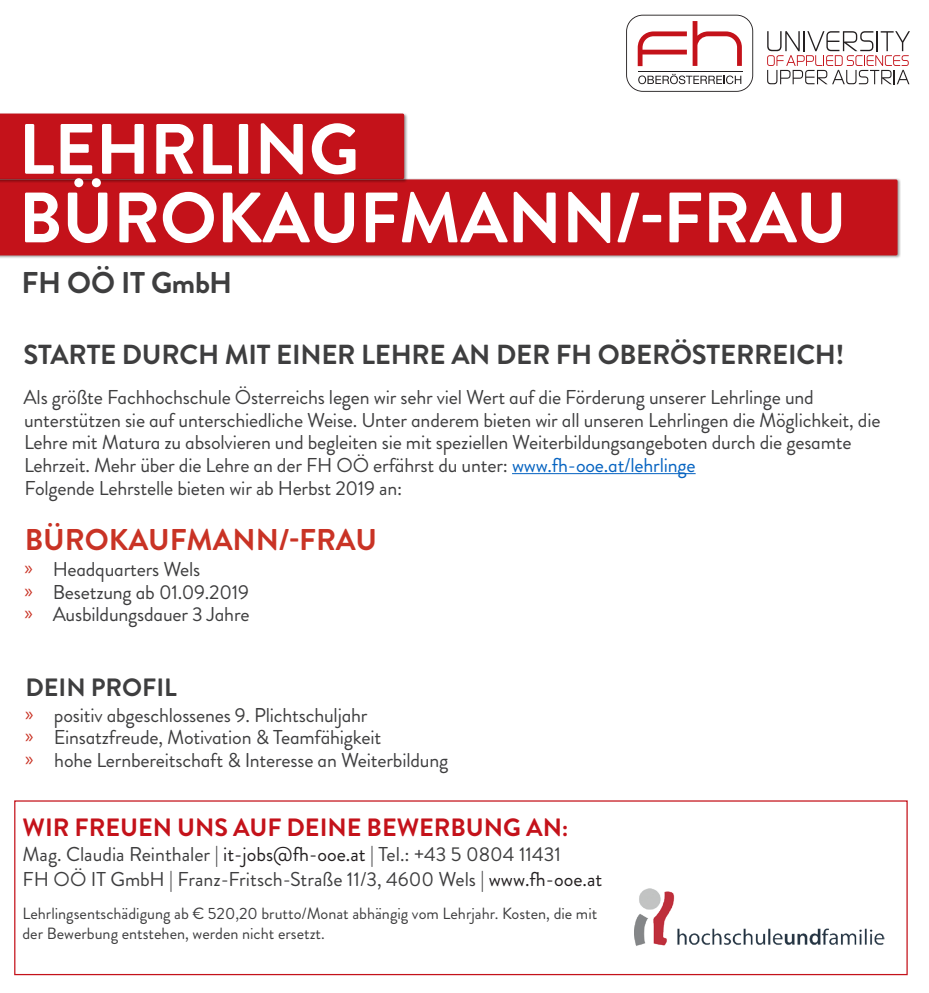
<style>
.page{position:relative;width:929px;height:993px;background:#fff}
.page>*{position:absolute;margin:0;border:0;box-sizing:border-box;transform-origin:0 0}
.FHO_Headline_Balken{font:700 71px "Brandon Grotesque";letter-spacing:-.005em;color:#fff}
.FHO_Zwischenheadline{font:700 30px "Brandon Grotesque";color:#c93325}
.FHO_Subheadline{font:700 30px "Brandon Grotesque";letter-spacing:-.01em;color:#3e3e3f}
.FHO_Subheadline-2{font:700 27.5px "Brandon Grotesque";letter-spacing:-.01em;color:#3e3e3f}
.FHO_Zwischenheadline-2{font:700 25px "Brandon Grotesque";color:#c4121a}
.FHO_Zwischenheadline-3{font:700 25px "Brandon Grotesque";color:#3e3e3f}
.FHO_Subheadline-3{font:20px/22.5px "Brandon Grotesque";letter-spacing:-.01em;color:#3e3e3f}
.FHO_Kontakt{font:20px "Brandon Grotesque";color:#3e3e3f}
.FHO_Zwischenheadline-4{font:20px "Brandon Grotesque";letter-spacing:-.01em;color:#3e3e3f}
.FHO_Zusatztext{font:16.25px/20px "Brandon Grotesque";color:#3e3e3f}
.s1{color:#0563c1}
.s2{font-family:"Myriad Pro";color:#c93325}
.s3{color:#231f20}
</style>
<div class="page">
<img style="left:634px;top:888px;width:249px;height:58px">
<svg style="left:626px;top:15px;width:127px;height:77px"></svg>
<hr style="left:638px;top:72px;width:104px;height:1px;background:#231f20">
<svg style="left:767px;top:31px;width:142px;height:53px"></svg>
<div style="left:0;top:112px;width:408px;height:71px;background:#231f20;opacity:.45"></div>
<div style="left:0;top:113px;width:404px;height:65px;background:#c4121a"></div>
<hr style="left:512px;top:473px;width:183px;height:1px;background:#0563c1">
<div style="left:0;top:178px;width:901px;height:80px;background:#231f20;opacity:.45"></div>
<div style="left:0;top:179px;width:897px;height:76px;background:#c4121a"></div>
<p class="FHO_Headline_Balken" style="left:19px;top:100px;width:342px">LEHRLING</p>
<p class="FHO_Headline_Balken" style="left:19px;top:168px;width:829px">BÜROKAUFMANN/-FRAU</p>
<p class="FHO_Subheadline" style="left:22px;top:261px;width:212px">FH OÖ IT GmbH</p>
<p class="FHO_Subheadline-2" style="left:24px;top:335px;width:822px">STARTE DURCH MIT EINER LEHRE AN DER FH OBERÖSTERREICH!</p>
<p class="FHO_Subheadline-3" style="left:24px;top:386px;width:858px">Als größte Fachhochschule Österreichs legen wir sehr viel Wert auf die Förderung unserer Lehrlinge und unterstützen sie auf unterschiedliche Weise. Unter anderem bieten wir all unseren Lehrlingen die Möglichkeit, die Lehre mit Matura zu absolvieren und begleiten sie mit speziellen Weiterbildungsangeboten durch die gesamte Lehrzeit. Mehr über die Lehre an der FH OÖ erfährst du unter: <span class="s1">www.fh-ooe.at/lehrlinge</span></p>
<p class="FHO_Zwischenheadline-4" style="left:25px;top:474px;width:379px">Folgende Lehrstelle bieten wir ab Herbst 2019 an:</p>
<p class="FHO_Zwischenheadline" style="left:25px;top:518px;width:354px">BÜROKAUFMANN/-FRAU</p>
<p class="FHO_Subheadline-3" style="left:25px;top:558px;width:177px"><span class="s2">»</span> Headquarters Wels</p>
<p class="FHO_Subheadline-3" style="left:25px;top:580px;width:226px"><span class="s2">»</span> Besetzung ab 01.09.2019</p>
<p class="FHO_Subheadline-3" style="left:25px;top:603px;width:226px"><span class="s2">»</span> Ausbildungsdauer 3 Jahre</p>
<p class="FHO_Zwischenheadline-3" style="left:25px;top:669px;width:153px">DEIN PROFIL</p>
<p class="FHO_Subheadline-3" style="left:25px;top:703px;width:344px"><span class="s2">»</span> positiv abgeschlossenes 9. Plichtschuljahr</p>
<p class="FHO_Subheadline-3" style="left:25px;top:726px;width:358px"><span class="s2">»</span> Einsatzfreude, Motivation &amp; Teamfähigkeit</p>
<p class="FHO_Subheadline-3" style="left:25px;top:748px;width:424px"><span class="s2">»</span> hohe Lernbereitschaft &amp; Interesse an Weiterbildung</p>
<p class="FHO_Zwischenheadline-2" style="left:23px;top:809px;width:547px">WIR FREUEN UNS AUF DEINE BEWERBUNG AN:</p>
<p class="FHO_Kontakt" style="left:22px;top:840px;width:540px">Mag. Claudia Reinthaler | <span class="s3">it-jobs@fh-ooe.at</span> | Tel.: +43 5 0804 11431</p>
<p class="FHO_Kontakt" style="left:22px;top:865px;width:581px">FH OÖ IT GmbH | Franz-Fritsch-Straße 11/3, 4600 Wels | <span class="s3">www.fh-ooe.at</span></p>
<p class="FHO_Zusatztext" style="left:22px;top:903px;width:576px">Lehrlingsentschädigung ab € 520,20 brutto/Monat abhängig vom Lehrjahr. Kosten, die mit der Bewerbung entstehen, werden nicht ersetzt.</p>
</div>
